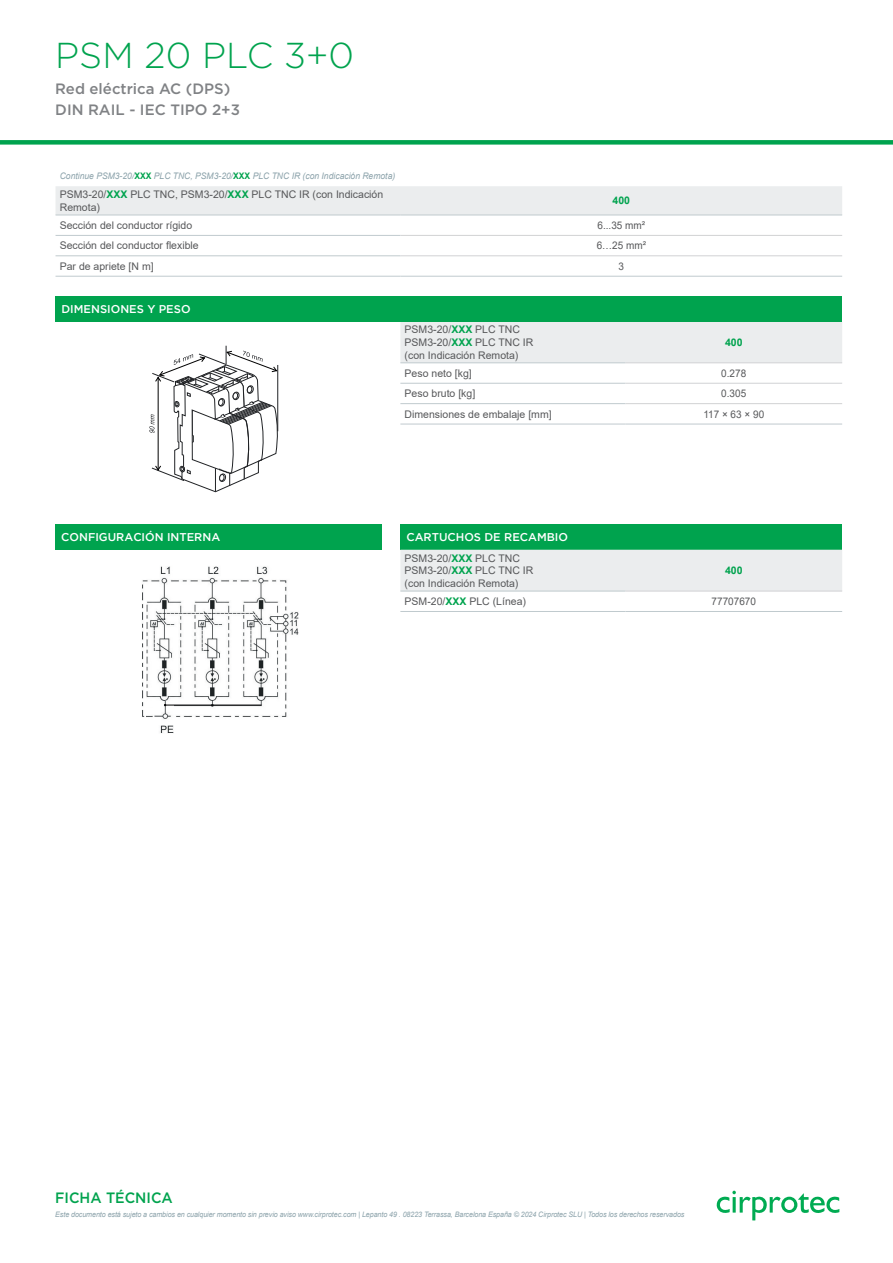
<style>
.page{position:relative;width:893px;height:1263px;background:#fff}
.page>*{position:absolute;margin:0;border:0;box-sizing:border-box;transform-origin:0 0}
.t1{font:300 36px "Gotham";color:#00a34e}
.t2{font:500 15px/21.3px "Gotham";color:#808285}
.t3{font:500 15px "Gotham";color:#00a34e;scale:.95 1}
.t4{font:500 11.25px "Gotham";color:#fff}
.t5{font:10.5px/12.6px "Arial";color:#57585a}
.t6{font:10.5px "Arial";color:#57585a;scale:.95 1}
.t7{font:700 10.5px "Arial";color:#00a34e}
.t8{font:italic 9px "Arial";color:#8ba2aa;scale:.95 1}
.t9{font:italic 7.5px "Arial";letter-spacing:-.01em;color:#8ba2aa;scale:.95 1}
.s1{font-weight:700;font-style:normal;color:#00a34e}
.s2{font-weight:700;color:#00a34e}
</style>
<div class="page">
<div style="left:56px;top:186px;width:786px;height:29px;background:#ebedee"></div>
<hr style="left:56px;top:215px;width:345px;height:1px;background:#c0cace">
<hr style="left:401px;top:215px;width:441px;height:1px;background:#c0cace">
<hr style="left:56px;top:235px;width:345px;height:1px;background:#c0cace">
<hr style="left:56px;top:255px;width:345px;height:1px;background:#c0cace">
<hr style="left:401px;top:235px;width:441px;height:1px;background:#d1d2d4">
<hr style="left:56px;top:276px;width:345px;height:1px;background:#c0cace">
<hr style="left:401px;top:255px;width:441px;height:1px;background:#d1d2d4">
<hr style="left:401px;top:276px;width:441px;height:1px;background:#c0cace">
<svg style="left:149px;top:346px;width:129px;height:146px"></svg>
<div style="left:400px;top:321px;width:442px;height:41px;background:#ebedee"></div>
<hr style="left:400px;top:362px;width:225px;height:1px;background:#c0cace">
<hr style="left:400px;top:383px;width:225px;height:1px;background:#c0cace">
<hr style="left:625px;top:362px;width:217px;height:1px;background:#d1d2d4">
<hr style="left:400px;top:403px;width:225px;height:1px;background:#c0cace">
<hr style="left:625px;top:383px;width:217px;height:1px;background:#d1d2d4">
<hr style="left:400px;top:424px;width:225px;height:1px;background:#c0cace">
<hr style="left:625px;top:403px;width:217px;height:1px;background:#d1d2d4">
<hr style="left:625px;top:424px;width:217px;height:1px;background:#c0cace">
<div style="left:55px;top:296px;width:787px;height:25px;background:#00a34e"></div>
<img style="left:146px;top:566px;width:153px;height:151px">
<img style="left:142px;top:580px;width:4px;height:137px">
<img style="left:153px;top:701px;width:20px;height:32px">
<hr style="left:145px;top:703px;width:10px;height:4px;background:#fff">
<hr style="left:165px;top:705px;width:96px;height:1px;background:#000001">
<div style="left:55px;top:524px;width:327px;height:26px;background:#00a34e"></div>
<div style="left:400px;top:524px;width:442px;height:26px;background:#00a34e"></div>
<div style="left:400px;top:550px;width:442px;height:41px;background:#ebedee"></div>
<hr style="left:400px;top:591px;width:225px;height:1px;background:#c0cace">
<hr style="left:400px;top:611px;width:225px;height:1px;background:#c0cace">
<hr style="left:625px;top:591px;width:217px;height:1px;background:#d1d2d4">
<hr style="left:625px;top:611px;width:217px;height:1px;background:#c0cace">
<div style="left:0;top:140px;width:893px;height:5px;background:#00a34e"></div>
<svg style="left:717px;top:1191px;width:122px;height:29px"></svg>
<h1 class="t1" style="left:55px;top:33px;width:300px">PSM 20 PLC 3+0</h1>
<h2 class="t2" style="left:55px;top:77px;width:186px">Red eléctrica AC (DPS)<br>DIN RAIL - IEC TIPO 2+3</h2>
<p class="t8" style="left:60px;top:170px;width:355px">Continue PSM3-20/<span class="s1">XXX</span> PLC TNC, PSM3-20/<span class="s1">XXX</span> PLC TNC IR (con Indicación Remota)</p>
<p class="t5" style="left:60px;top:188px;width:325px">PSM3-20/<span class="s2">XXX</span> PLC TNC, PSM3-20/<span class="s2">XXX</span> PLC TNC IR (con Indicación<br>Remota)</p>
<p class="t7" style="left:613px;top:193px;width:19px">400</p>
<p class="t5" style="left:60px;top:219px;width:134px">Sección del conductor rígido</p>
<p class="t6" style="left:597px;top:218px;width:52px">6...35 mm²</p>
<p class="t5" style="left:60px;top:239px;width:140px">Sección del conductor flexible</p>
<p class="t6" style="left:597px;top:238px;width:53px">6…25 mm²</p>
<p class="t5" style="left:60px;top:260px;width:95px">Par de apriete [N m]</p>
<p class="t6" style="left:619px;top:259px;width:7px">3</p>
<p class="t4" style="left:61px;top:302px;width:131px">DIMENSIONES Y PESO</p>
<p class="t5" style="left:405px;top:323px;width:130px">PSM3-20/<span class="s2">XXX</span> PLC TNC<br>PSM3-20/<span class="s2">XXX</span> PLC TNC IR (con Indicación Remota)</p>
<p class="t7" style="left:725px;top:335px;width:19px">400</p>
<p class="t5" style="left:405px;top:367px;width:69px">Peso neto [kg]</p>
<p class="t6" style="left:721px;top:366px;width:28px">0.278</p>
<p class="t5" style="left:405px;top:387px;width:72px">Peso bruto [kg]</p>
<p class="t6" style="left:721px;top:386px;width:28px">0.305</p>
<p class="t5" style="left:405px;top:408px;width:149px">Dimensiones de embalaje [mm]</p>
<p class="t6" style="left:703px;top:407px;width:66px">117 × 63 × 90</p>
<p class="t4" style="left:61px;top:531px;width:160px">CONFIGURACIÓN INTERNA</p>
<p class="t4" style="left:406px;top:531px;width:163px">CARTUCHOS DE RECAMBIO</p>
<p class="t5" style="left:405px;top:552px;width:130px">PSM3-20/<span class="s2">XXX</span> PLC TNC<br>PSM3-20/<span class="s2">XXX</span> PLC TNC IR (con Indicación Remota)</p>
<p class="t7" style="left:725px;top:563px;width:19px">400</p>
<p class="t5" style="left:405px;top:595px;width:123px">PSM-20/<span class="s2">XXX</span> PLC (Línea)</p>
<p class="t6" style="left:712px;top:594px;width:48px">77707670</p>
<h2 class="t3" style="left:55px;top:1187px;width:125px">FICHA TÉCNICA</h2>
<p class="t9" style="left:55px;top:1210px;width:664px">Este documento está sujeto a cambios en cualquier momento sin previo aviso www.cirprotec.com | Lepanto 49 . 08223 Terrassa, Barcelona España © 2024 Cirprotec SLU | Todos los derechos reservados</p>
</div>
